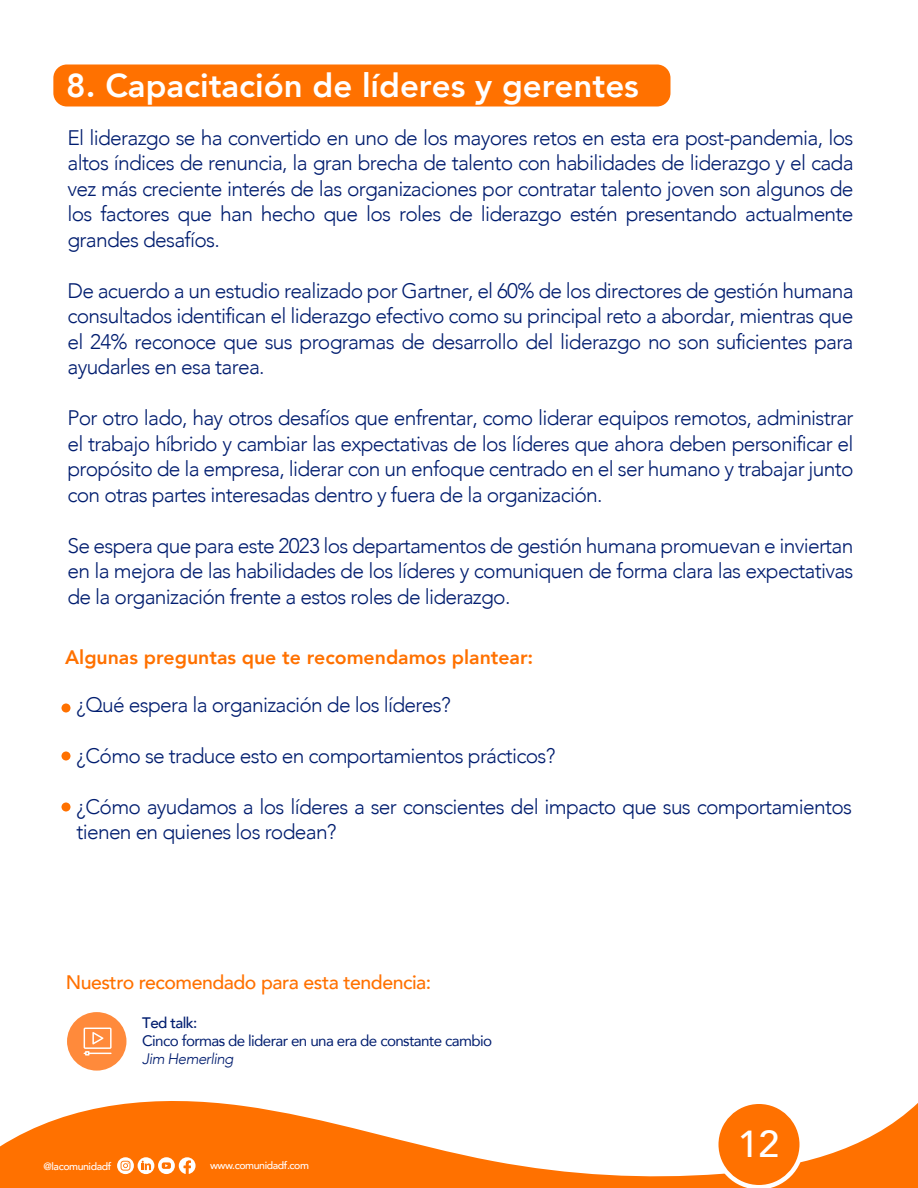
<style>
.page{position:relative;width:918px;height:1188px;background:#fff}
.page>*{position:absolute;margin:0;border:0;box-sizing:border-box;transform-origin:0 0}
.t1{font:500 37.5px "Avenir";color:#fff}
.t2{font:800 33px "Avenir";color:#fff}
.t3{font:300 21px/25.5px "Avenir";letter-spacing:-.035em;color:#001d6f;text-align:justify}
.t4{font:800 19.5px "Avenir";color:#ff7100}
.t5{font:500 19.5px "Avenir";letter-spacing:-.025em;color:#ff7100}
.t6{font:15.15px "Avenir";letter-spacing:-.04em;color:#001d6f}
.t7{font:italic 300 15.15px "Avenir";letter-spacing:-.04em;color:#001d6f}
.t8{font:500 15.15px "Avenir";letter-spacing:-.04em;color:#001d6f}
.t9{font:500 10.5px "Avenir";letter-spacing:-.04em;color:#fff}
</style>
<div class="page">
<div style="left:53px;top:64px;width:617px;height:42px;background:#ff7100;border-radius:13px"></div>
<svg style="left:0;top:1101px;width:918px;height:87px;fill:#ff7100"></svg>
<svg style="left:714px;top:1101px;width:90px;height:87px"></svg>
<div style="left:718px;top:1104px;width:82px;height:81px;background:#ff7100;border-radius:50%"></div>
<svg style="left:117px;top:1157px;width:17px;height:17px"></svg>
<svg style="left:121px;top:1161px;width:9px;height:10px"></svg>
<svg style="left:138px;top:1157px;width:16px;height:17px"></svg>
<svg style="left:179px;top:1157px;width:17px;height:17px"></svg>
<div style="left:158px;top:1157px;width:17px;height:17px;background:#fff;border-radius:50%"></div>
<svg style="left:162px;top:1162px;width:9px;height:7px"></svg>
<svg style="left:142px;top:1161px;width:9px;height:9px"></svg>
<div style="left:67px;top:1012px;width:59px;height:59px;background:#ff8a3b;border-radius:50%"></div>
<svg style="left:84px;top:1028px;width:28px;height:28px"></svg>
<div style="left:62px;top:704px;width:8px;height:8px;background:#ff7100;border-radius:50%"></div>
<div style="left:62px;top:752px;width:8px;height:8px;background:#ff7100;border-radius:50%"></div>
<div style="left:62px;top:802px;width:8px;height:10px;background:#ff7100;border-radius:50%"></div>
<h2 class="t2" style="left:66px;top:60px;width:574px">8. Capacitación de líderes y gerentes</h2>
<p class="t3" style="left:68px;top:125px;width:788px">El liderazgo se ha convertido en uno de los mayores retos en esta era post-pandemia, los altos índices de renuncia, la gran brecha de talento con habilidades de liderazgo y el cada vez más creciente interés de las organizaciones por contratar talento joven son algunos de los factores que han hecho que los roles de liderazgo estén presentando actualmente grandes desafíos.</p>
<p class="t3" style="left:68px;top:278px;width:788px">De acuerdo a un estudio realizado por Gartner, el 60% de los directores de gestión humana consultados identifican el liderazgo efectivo como su principal reto a abordar, mientras que el 24% reconoce que sus programas de desarrollo del liderazgo no son suficientes para ayudarles en esa tarea.</p>
<p class="t3" style="left:68px;top:405px;width:788px">Por otro lado, hay otros desafíos que enfrentar, como liderar equipos remotos, administrar el trabajo híbrido y cambiar las expectativas de los líderes que ahora deben personificar el propósito de la empresa, liderar con un enfoque centrado en el ser humano y trabajar junto con otras partes interesadas dentro y fuera de la organización.</p>
<p class="t3" style="left:68px;top:533px;width:788px">Se espera que para este 2023 los departamentos de gestión humana promuevan e inviertan en la mejora de las habilidades de los líderes y comuniquen de forma clara las expectativas de la organización frente a estos roles de liderazgo.</p>
<p class="t4" style="left:65px;top:642px;width:470px">Algunas preguntas que te recomendamos plantear:</p>
<p class="t3" style="left:76px;top:692px;width:376px">¿Qué espera la organización de los líderes?</p>
<p class="t3" style="left:76px;top:743px;width:481px">¿Cómo se traduce esto en comportamientos prácticos?</p>
<p class="t3" style="left:76px;top:794px;width:777px">¿Cómo ayudamos a los líderes a ser conscientes del impacto que sus comportamientos tienen en quienes los rodean?</p>
<p class="t5" style="left:66px;top:965px;width:367px">Nuestro recomendado para esta tendencia:</p>
<p class="t8" style="left:142px;top:1010px;width:57px">Ted talk:</p>
<p class="t6" style="left:142px;top:1029px;width:351px">Cinco formas de liderar en una era de constante cambio</p>
<p class="t7" style="left:142px;top:1050px;width:93px">Jim Hemerling</p>
<p class="t9" style="left:44px;top:1158px;width:69px">@lacomunidadf</p>
<p class="t9" style="left:210px;top:1157px;width:100px">www.comunidadf.com</p>
<h1 class="t1" style="left:738px;top:1111px;width:43px">12</h1>
</div>
